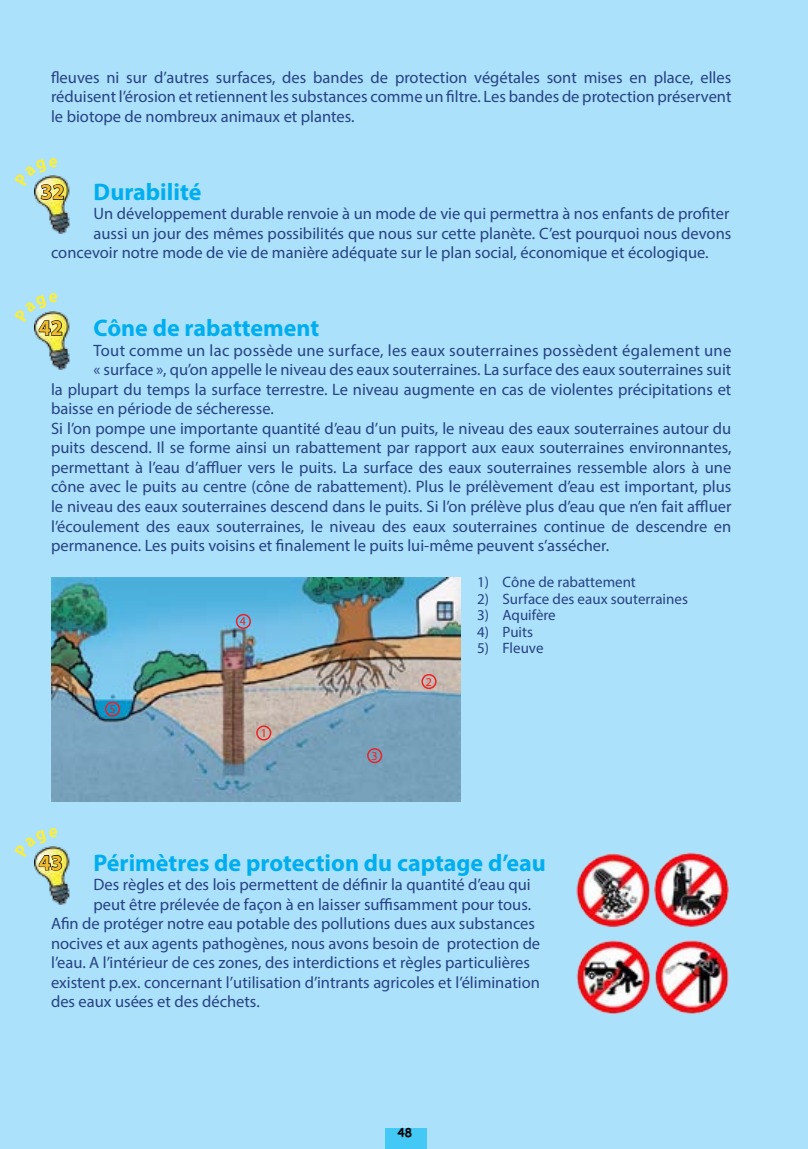
<style>
.page{position:relative;width:808px;height:1149px;background:#fff}
.page>*{position:absolute;margin:0;border:0;box-sizing:border-box;transform-origin:0 0}
.t1{font:700 24px "Myriad Pro";color:#00aeef}
.t2{font:700 21.6px "Myriad Pro";color:#efba2d}
.t3{font:16.5px/19.5px "Myriad Pro";color:#274185;text-align:justify}
.t4{font:16.5px "Myriad Pro";letter-spacing:.02em;color:#274185}
.t5{font:15px "Myriad Pro";color:#274185}
.t6{font:12px "Myriad Pro";color:#ed2124}
.t7{font:700 12px "Comic Sans MS";color:#000}
</style>
<div class="page">
<div style="left:0;top:0;width:807px;height:1148px;background:#abe1fa"></div>
<div style="left:385px;top:1128px;width:42px;height:20px;background:#44c8f5"></div>
<img style="left:576px;top:852px;width:153px;height:163px">
<img style="left:36px;top:179px;width:34px;height:55px">
<img style="left:36px;top:313px;width:34px;height:57px">
<img style="left:36px;top:848px;width:34px;height:56px">
<img style="left:51px;top:577px;width:410px;height:224px">
<div style="left:105px;top:701px;width:15px;height:15px;border:2px solid #ed2124;border-radius:50%"></div>
<div style="left:256px;top:725px;width:15px;height:15px;border:2px solid #ed2124;border-radius:50%"></div>
<div style="left:367px;top:747px;width:15px;height:16px;border:2px solid #ed2124;border-radius:50%"></div>
<div style="left:421px;top:673px;width:16px;height:16px;border:2px solid #ed2124;border-radius:50%"></div>
<div style="left:236px;top:613px;width:15px;height:15px;border:2px solid #ed2124;border-radius:50%"></div>
<svg style="left:34px;top:175px;width:31px;height:25px"></svg>
<svg style="left:34px;top:311px;width:29px;height:25px"></svg>
<svg style="left:34px;top:846px;width:29px;height:25px"></svg>
<p class="t3" style="left:51px;top:67px;width:682px">fleuves ni sur d’autres surfaces, des bandes de protection végétales sont mises en place, elles réduisent l’érosion et retiennent les substances comme un filtre. Les bandes de protection préservent le biotope de nombreux animaux et plantes.</p>
<h1 class="t1" style="left:94px;top:176px;width:109px">Durabilité</h1>
<p class="t3" style="left:94px;top:203px;width:637px">Un développement durable renvoie à un mode de vie qui permettra à nos enfants de profiter</p>
<p class="t3" style="left:94px;top:223px;width:639px">aussi un jour des mêmes possibilités que nous sur cette planète. C’est pourquoi nous devons</p>
<p class="t3" style="left:51px;top:242px;width:659px">concevoir notre mode de vie de manière adéquate sur le plan social, économique et écologique.</p>
<h2 class="t2" style="left:40px;top:178px;width:25px">32</h2>
<h1 class="t1" style="left:94px;top:312px;width:227px">Cône de rabattement</h1>
<p class="t4" style="left:94px;top:340px;width:639px">Tout comme un lac possède une surface, les eaux souterraines possèdent également une</p>
<p class="t3" style="left:94px;top:359px;width:639px">« surface », qu’on appelle le niveau des eaux souterraines. La surface des eaux souterraines suit</p>
<p class="t3" style="left:51px;top:379px;width:682px">la plupart du temps la surface terrestre. Le niveau augmente en cas de violentes précipitations et</p>
<p class="t3" style="left:51px;top:398px;width:224px">baisse en période de sécheresse.</p>
<p class="t3" style="left:51px;top:418px;width:682px">Si l’on pompe une importante quantité d’eau d’un puits, le niveau des eaux souterraines autour du</p>
<p class="t3" style="left:51px;top:438px;width:682px">puits descend. Il se forme ainsi un rabattement par rapport aux eaux souterraines environnantes,</p>
<p class="t3" style="left:51px;top:457px;width:682px">permettant à l’eau d’affluer vers le puits. La surface des eaux souterraines ressemble alors à une</p>
<p class="t3" style="left:51px;top:477px;width:682px">cône avec le puits au centre (cône de rabattement). Plus le prélèvement d’eau est important, plus</p>
<p class="t3" style="left:51px;top:496px;width:682px">le niveau des eaux souterraines descend dans le puits. Si l’on prélève plus d’eau que n’en fait affluer</p>
<p class="t3" style="left:51px;top:516px;width:682px">l’écoulement des eaux souterraines, le niveau des eaux souterraines continue de descendre en</p>
<p class="t3" style="left:51px;top:535px;width:560px">permanence. Les puits voisins et finalement le puits lui-même peuvent s’assécher.</p>
<p class="t5" style="left:477px;top:572px;width:160px">1) Cône de rabattement</p>
<p class="t5" style="left:477px;top:589px;width:212px">2) Surface des eaux souterraines</p>
<p class="t5" style="left:477px;top:605px;width:80px">3) Aquifère</p>
<p class="t5" style="left:477px;top:622px;width:57px">4) Puits</p>
<p class="t5" style="left:477px;top:638px;width:68px">5) Fleuve</p>
<h2 class="t2" style="left:39px;top:313px;width:25px">42</h2>
<p class="t6" style="left:240px;top:613px;width:8px">4</p>
<p class="t6" style="left:109px;top:701px;width:8px">5</p>
<p class="t6" style="left:261px;top:725px;width:8px">1</p>
<p class="t6" style="left:372px;top:748px;width:8px">3</p>
<p class="t6" style="left:426px;top:674px;width:8px">2</p>
<h1 class="t1" style="left:94px;top:846px;width:454px">Périmètres de protection du captage d’eau</h1>
<p class="t3" style="left:94px;top:874px;width:439px">Des règles et des lois permettent de définir la quantité d’eau qui</p>
<p class="t3" style="left:94px;top:893px;width:439px">peut être prélevée de façon à en laisser suffisamment pour tous.</p>
<p class="t3" style="left:51px;top:913px;width:486px">Afin de protéger notre eau potable des pollutions dues aux substances</p>
<p class="t3" style="left:51px;top:932px;width:491px">nocives et aux agents pathogènes, nous avons besoin de protection de</p>
<p class="t3" style="left:51px;top:952px;width:480px">l’eau. A l’intérieur de ces zones, des interdictions et règles particulières</p>
<p class="t3" style="left:51px;top:972px;width:490px">existent p.ex. concernant l’utilisation d’intrants agricoles et l’élimination</p>
<p class="t3" style="left:51px;top:991px;width:210px">des eaux usées et des déchets.</p>
<h2 class="t2" style="left:39px;top:848px;width:25px">43</h2>
<p class="t7" style="left:397px;top:1123px;width:16px">48</p>
</div>
